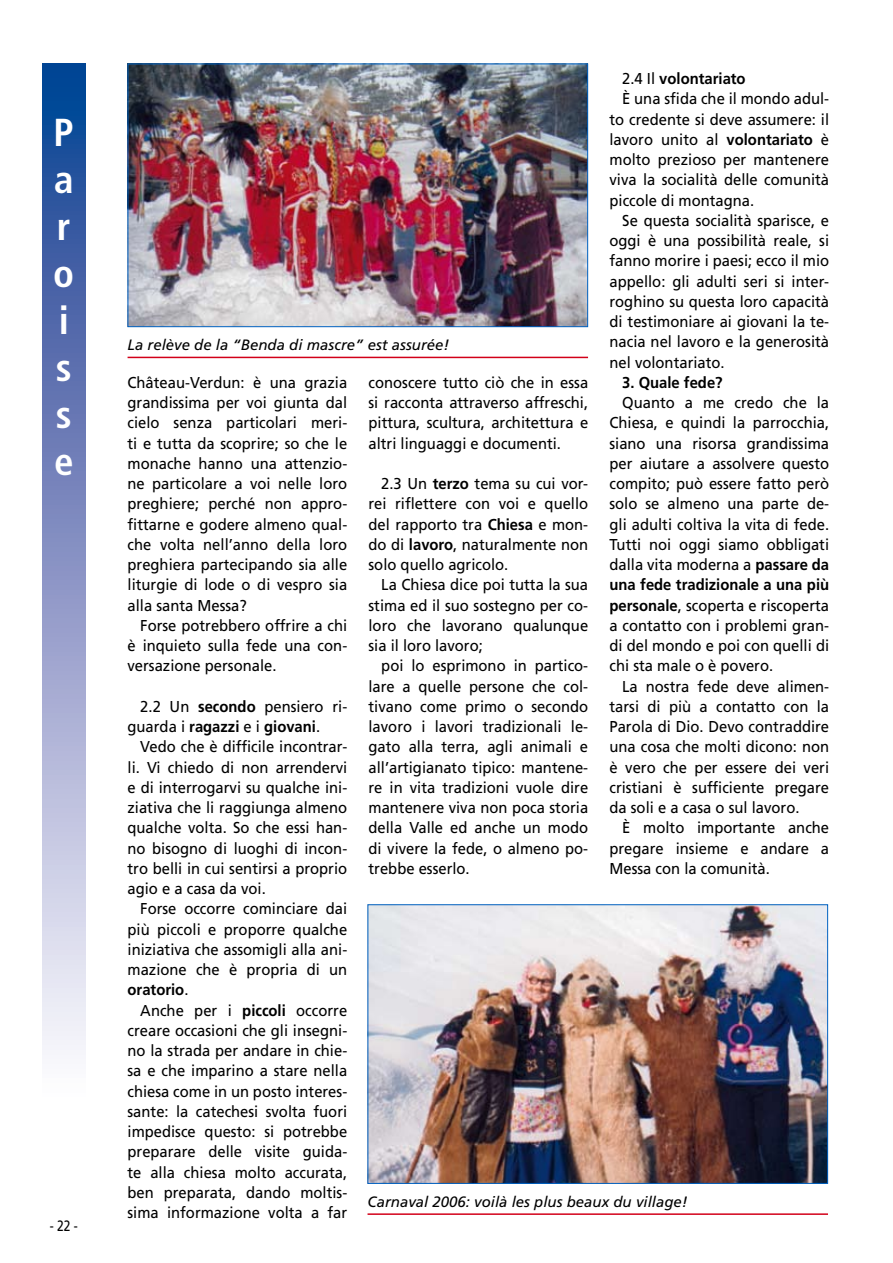
<style>
.page{position:relative;width:893px;height:1263px;background:#fff}
.page>*{position:absolute;margin:0;border:0;box-sizing:border-box;transform-origin:0 0}
.t1{font:700 condensed 39px/47px "Frutiger";color:#fff}
.t2{font:15.75px/20.2px "Frutiger";color:#000;text-align:justify;scale:.94 1}
.t3{font:700 15.75px "Frutiger";color:#000;scale:.94 1}
.t4{font:italic 15px "Frutiger";color:#000}
.t5{font:15px "Frutiger";color:#000;scale:.8 1}
.s1{font-weight:400}
.s2{font-weight:700}
</style>
<div class="page">
<img style="left:130px;top:66px;width:456px;height:259px">
<div style="left:128px;top:64px;width:460px;height:263px;border:1px solid #0062c2"></div>
<svg style="left:43px;top:64px;width:42px;height:986px;background:#8394c4"></svg>
<hr style="left:128px;top:357px;width:460px;height:1px;background:#d20019">
<img style="left:370px;top:906px;width:456px;height:276px">
<div style="left:368px;top:904px;width:460px;height:280px;border:1px solid #0062c2"></div>
<hr style="left:368px;top:1213px;width:460px;height:2px;background:#d20019">
<h1 class="t1" style="left:53px;top:109px;width:22px">P a r o i s s e</h1>
<p class="t5" style="left:50px;top:1217px;width:37px">- 22 -</p>
<p class="t3" style="left:622px;top:69px;width:133px"><span class="s1">2.4 Il</span> volontariato</p>
<p class="t2" style="left:622px;top:89px;width:222px">È una sfida che il mondo adul-</p>
<p class="t2" style="left:609px;top:109px;width:235px">to credente si deve assumere: il</p>
<p class="t2" style="left:609px;top:129px;width:235px">lavoro unito al <span class="s2">volontariato</span> è</p>
<p class="t2" style="left:609px;top:149px;width:235px">molto prezioso per mantenere</p>
<p class="t2" style="left:609px;top:170px;width:235px">viva la socialità delle comunità</p>
<p class="t2" style="left:609px;top:190px;width:156px">piccole di montagna.</p>
<p class="t2" style="left:622px;top:210px;width:222px">Se questa socialità sparisce, e</p>
<p class="t2" style="left:609px;top:230px;width:235px">oggi è una possibilità reale, si</p>
<p class="t2" style="left:609px;top:251px;width:235px">fanno morire i paesi; ecco il mio</p>
<p class="t2" style="left:609px;top:271px;width:235px">appello: gli adulti seri si inter-</p>
<p class="t2" style="left:609px;top:291px;width:235px">roghino su questa loro capacità</p>
<p class="t2" style="left:609px;top:311px;width:235px">di testimoniare ai giovani la te-</p>
<p class="t2" style="left:609px;top:332px;width:235px">nacia nel lavoro e la generosità</p>
<p class="t2" style="left:609px;top:352px;width:124px">nel volontariato.</p>
<p class="t3" style="left:622px;top:373px;width:108px">3. Quale fede?</p>
<p class="t2" style="left:609px;top:392px;width:235px;text-indent:13px">Quanto a me credo che la Chiesa, e quindi la parrocchia, siano una risorsa grandissima per aiutare a assolvere questo compito; può essere fatto però solo se almeno una parte de&shy;gli adulti coltiva la vita di fede.<br>Tutti noi oggi siamo obbligati dalla vita moderna a <span class="s2">passare da una fede tradizionale a una più personale</span>, scoperta e riscoperta a contatto con i problemi gran&shy;di del mondo e poi con quelli di chi sta male o è povero.</p>
<p class="t2" style="left:609px;top:676px;width:235px;text-indent:13px">La nostra fede deve alimen&shy;tarsi di più a contatto con la Parola di Dio. Devo contraddire una cosa che molti dicono: non è vero che per essere dei veri cristiani è sufficiente pregare da soli e a casa o sul lavoro.</p>
<p class="t2" style="left:609px;top:818px;width:235px;text-indent:13px">È molto importante anche pregare insieme e andare a Messa con la comunità.</p>
<p class="t4" style="left:128px;top:336px;width:323px">La relève de la “Benda di mascre” est assurée!</p>
<p class="t2" style="left:128px;top:372px;width:235px">Château-Verdun: è una grazia grandissima per voi giunta dal cielo senza particolari meri&shy;ti e tutta da scoprire; so che le monache hanno una attenzio&shy;ne particolare a voi nelle loro preghiere; perché non appro&shy;fittarne e godere almeno qual&shy;che volta nell’anno della loro preghiera partecipando sia alle liturgie di lode o di vespro sia alla santa Messa?</p>
<p class="t2" style="left:128px;top:615px;width:235px;text-indent:13px">Forse potrebbero offrire a chi è inquieto sulla fede una con&shy;versazione personale.</p>
<p class="t2" style="left:128px;top:696px;width:235px;text-indent:13px">2.2 Un <span class="s2">secondo</span> pensiero ri&shy;guarda i <span class="s2">ragazzi</span> e i <span class="s2">giovani</span>.</p>
<p class="t2" style="left:128px;top:737px;width:235px;text-indent:13px">Vedo che è difficile incontrar&shy;li. Vi chiedo di non arrendervi e di interrogarvi su qualche ini&shy;ziativa che li raggiunga almeno qualche volta. So che essi han&shy;no bisogno di luoghi di incon&shy;tro belli in cui sentirsi a proprio agio e a casa da voi.</p>
<p class="t2" style="left:128px;top:899px;width:235px;text-indent:13px">Forse occorre cominciare dai più piccoli e proporre qualche iniziativa che assomigli alla ani&shy;mazione che è propria di un <span class="s2">oratorio</span>.</p>
<p class="t2" style="left:128px;top:1000px;width:235px;text-indent:13px">Anche per i <span class="s2">piccoli</span> occorre creare occasioni che gli insegni&shy;no la strada per andare in chie&shy;sa e che imparino a stare nella chiesa come in un posto interes&shy;sante: la catechesi svolta fuori impedisce questo: si potrebbe preparare delle visite guida&shy;te alla chiesa molto accurata, ben preparata, dando moltis&shy;sima informazione volta a far</p>
<p class="t2" style="left:369px;top:372px;width:235px">conoscere tutto ciò che in essa si racconta attraverso affreschi, pittura, scultura, architettura e altri linguaggi e documenti.</p>
<p class="t2" style="left:369px;top:473px;width:235px;text-indent:13px">2.3 Un <span class="s2">terzo</span> tema su cui vor&shy;rei riflettere con voi e quello del rapporto tra <span class="s2">Chiesa</span> e mon&shy;do di <span class="s2">lavoro</span>, naturalmente non solo quello agricolo.</p>
<p class="t2" style="left:369px;top:575px;width:235px;text-indent:13px">La Chiesa dice poi tutta la sua stima ed il suo sostegno per co&shy;loro che lavorano qualunque sia il loro lavoro;</p>
<p class="t2" style="left:369px;top:656px;width:235px;text-indent:13px">poi lo esprimono in partico&shy;lare a quelle persone che col&shy;tivano come primo o secondo lavoro i lavori tradizionali le&shy;gato alla terra, agli animali e all’artigianato tipico: mantene&shy;re in vita tradizioni vuole dire mantenere viva non poca storia della Valle ed anche un modo di vivere la fede, o almeno po&shy;trebbe esserlo.</p>
<p class="t4" style="left:367px;top:1193px;width:322px">Carnaval 2006: voilà les plus beaux du village!</p>
</div>
